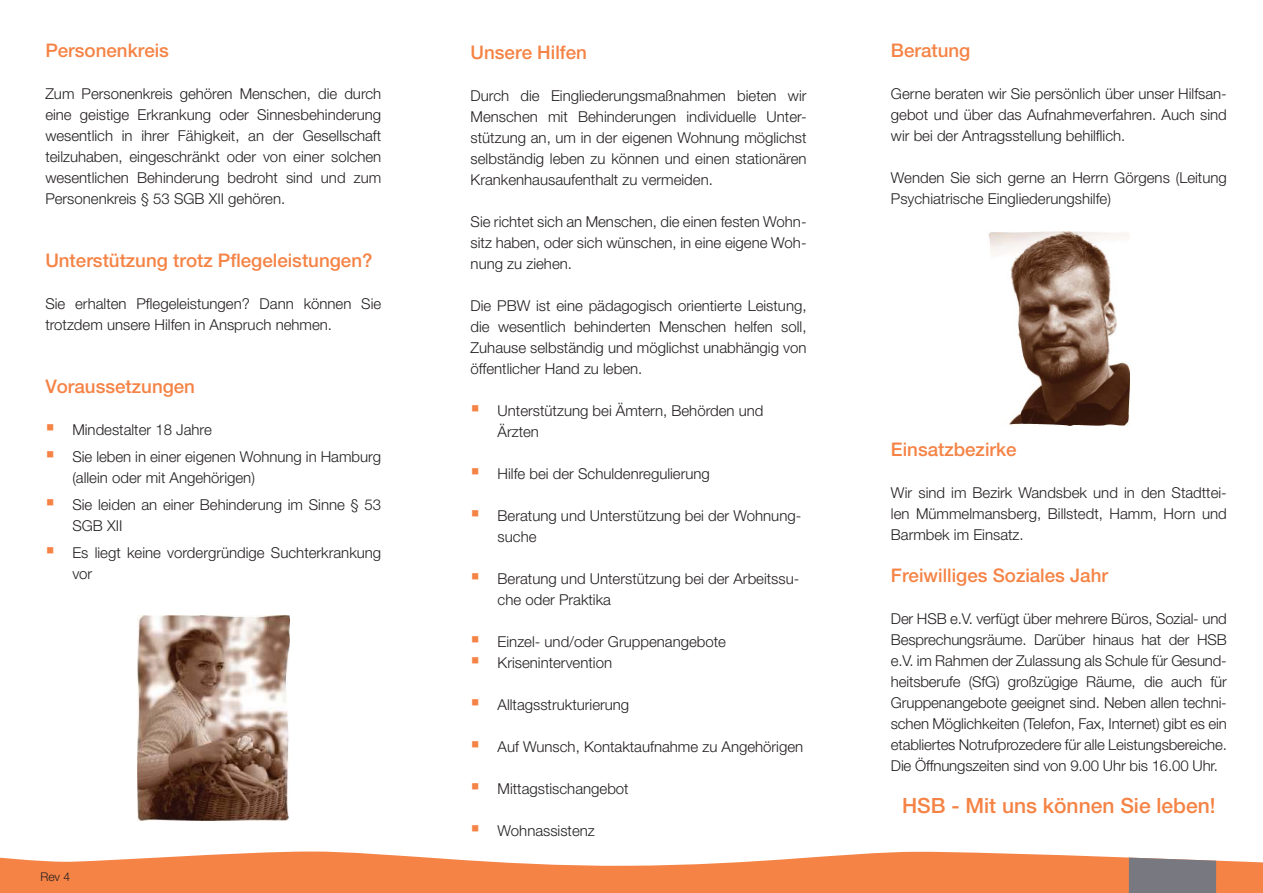
<style>
.page{position:relative;width:1263px;height:893px;background:#fff}
.page>*{position:absolute;margin:0;border:0;box-sizing:border-box;transform-origin:0 0}
.t1{font:500 21px "Helvetica Neue CE";color:#f58345}
.t2{font:500 18.75px "Helvetica Neue CE";color:#f58345}
.t3{font:300 15px/21px "Helvetica Neue";color:#231f20}
.t4{font:300 12px "Helvetica Neue";color:#231f20}
</style>
<div class="page">
<svg style="left:0;top:851px;width:1263px;height:42px;fill:#f58345"></svg>
<div style="left:1129px;top:858px;width:87px;height:35px;background:#787980"></div>
<img style="left:137px;top:616px;width:152px;height:205px">
<img style="left:988px;top:231px;width:142px;height:194px">
<p class="t2" style="left:45px;top:44px;width:125px">Personenkreis</p>
<p class="t3" style="left:45px;top:85px;width:337px;text-align:justify">Zum Personenkreis gehören Menschen, die durch eine geistige Erkrankung oder Sinnesbehinderung wesentlich in ihrer Fähigkeit, an der Gesellschaft teilzuhaben, eingeschränkt oder von einer solchen wesentlichen Behinderung bedroht sind und zum Personenkreis § 53 SGB XII gehören.</p>
<p class="t2" style="left:45px;top:254px;width:329px">Unterstützung trotz Pflegeleistungen?</p>
<p class="t3" style="left:45px;top:295px;width:337px">Sie erhalten Pflegeleistungen? Dann können Sie trotzdem unsere Hilfen in Anspruch nehmen.</p>
<p class="t2" style="left:45px;top:380px;width:151px">Voraussetzungen</p>
<p class="t3" style="left:72px;top:418px;width:310px;line-height:27px">Mindestalter 18 Jahre<br>Sie leben in einer eigenen Wohnung in Hamburg</p>
<p class="t3" style="left:72px;top:466px;width:310px;line-height:27px">(allein oder mit Angehörigen)<br>Sie leiden an einer Behinderung im Sinne § 53</p>
<p class="t3" style="left:72px;top:514px;width:310px;line-height:27px">SGB XII<br>Es liegt keine vordergründige Suchterkrankung</p>
<p class="t3" style="left:72px;top:565px;width:22px">vor</p>
<p class="t4" style="left:40px;top:873px;width:31px">Rev 4</p>
<p class="t2" style="left:471px;top:46px;width:118px">Unsere Hilfen</p>
<p class="t3" style="left:471px;top:87px;width:337px;text-align:justify">Durch die Eingliederungsmaßnahmen bieten wir Menschen mit Behinderungen individuelle Unter&shy;stützung an, um in der eigenen Wohnung möglichst selbständig leben zu können und einen stationären Krankenhausaufenthalt zu vermeiden.</p>
<p class="t3" style="left:471px;top:213px;width:337px;text-align:justify">Sie richtet sich an Menschen, die einen festen Wohn&shy;sitz haben, oder sich wünschen, in eine eigene Woh&shy;nung zu ziehen.</p>
<p class="t3" style="left:471px;top:297px;width:337px;text-align:justify">Die PBW ist eine pädagogisch orientierte Leistung, die wesentlich behinderten Menschen helfen soll, Zuhause selbständig und möglichst unabhängig von öffentlicher Hand zu leben.</p>
<p class="t3" style="left:498px;top:402px;width:267px">Unterstützung bei Ämtern, Behörden und<br>Ärzten</p>
<p class="t3" style="left:498px;top:465px;width:214px">Hilfe bei der Schuldenregulierung</p>
<p class="t3" style="left:498px;top:507px;width:305px">Beratung und Unterstützung bei der Wohnung&shy;suche</p>
<p class="t3" style="left:498px;top:570px;width:303px">Beratung und Unterstützung bei der Arbeitssu&shy;che oder Praktika</p>
<p class="t3" style="left:498px;top:633px;width:230px">Einzel- und/oder Gruppenangebote<br>Krisenintervention</p>
<p class="t3" style="left:498px;top:696px;width:133px">Alltagsstrukturierung</p>
<p class="t3" style="left:498px;top:738px;width:307px">Auf Wunsch, Kontaktaufnahme zu Angehörigen</p>
<p class="t3" style="left:498px;top:780px;width:133px">Mittagstischangebot</p>
<p class="t3" style="left:498px;top:822px;width:99px">Wohnassistenz</p>
<p class="t2" style="left:891px;top:44px;width:81px">Beratung</p>
<p class="t3" style="left:891px;top:85px;width:337px;text-align:justify">Gerne beraten wir Sie persönlich über unser Hilfsan&shy;gebot und über das Aufnahmeverfahren. Auch sind wir bei der Antragsstellung behilflich.</p>
<p class="t3" style="left:891px;top:169px;width:337px">Wenden Sie sich gerne an Herrn Görgens (Leitung<br>Psychiatrische Eingliederungshilfe)</p>
<p class="t2" style="left:891px;top:443px;width:127px">Einsatzbezirke</p>
<p class="t3" style="left:891px;top:484px;width:337px;text-align:justify">Wir sind im Bezirk Wandsbek und in den Stadttei&shy;len Mümmelmansberg, Billstedt, Hamm, Horn und Barmbek im Einsatz.</p>
<p class="t2" style="left:891px;top:569px;width:219px">Freiwilliges Soziales Jahr</p>
<p class="t3" style="left:891px;top:610px;width:337px;text-align:justify">Der HSB e.V. verfügt über mehrere Büros, Sozial- und Besprechungsräume. Darüber hinaus hat der HSB e.V. im Rahmen der Zulassung als Schule für Gesund&shy;heitsberufe (SfG) großzügige Räume, die auch für Gruppenangebote geeignet sind. Neben allen techni&shy;schen Möglichkeiten (Telefon, Fax, Internet) gibt es ein etabliertes Notrufprozedere für alle Leistungsbereiche.<br>Die Öffnungszeiten sind von 9.00 Uhr bis 16.00 Uhr.</p>
<h1 class="t1" style="left:902px;top:798px;width:315px">HSB - Mit uns können Sie leben!</h1>
</div>
